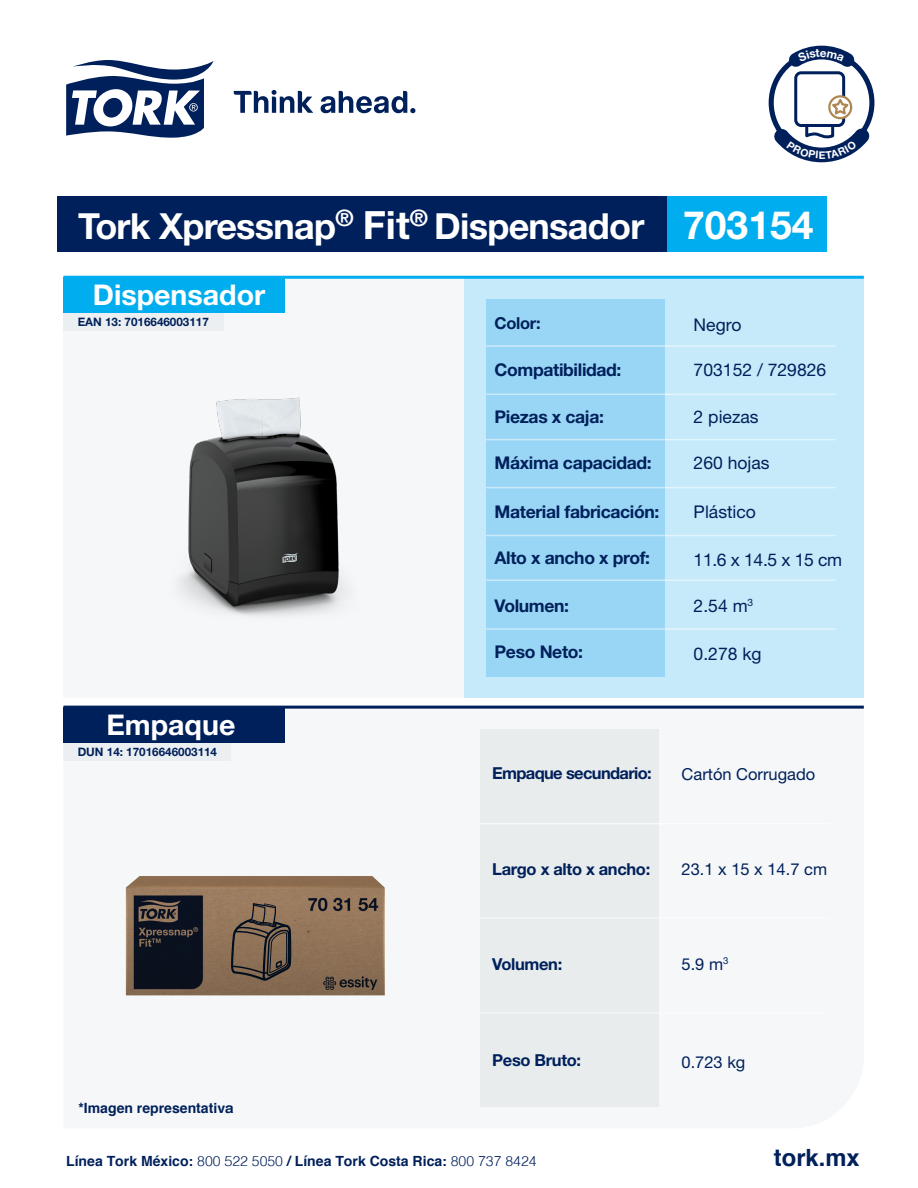
<style>
.page{position:relative;width:918px;height:1188px;background:#fff}
.page>*{position:absolute;margin:0;border:0;box-sizing:border-box;transform-origin:0 0}
.t1{font:700 36px "Helvetica Neue LT Std";letter-spacing:-.02em;color:#fff}
.t2{font:700 28.5px "Helvetica Neue LT Std";color:#fff}
.t3{font:700 23.7px "Helvetica";color:#00205b}
.t4{font:700 17.55px "Helvetica Neue LT Std";letter-spacing:-.02em;color:#00205b}
.t5{font:17.55px "Helvetica Neue LT Std";color:#00205b}
.t6{font:700 16.5px "Helvetica Neue LT Std";letter-spacing:-.02em;color:#00205b}
.t7{font:16.5px "Helvetica Neue LT Std";color:#00205b}
.t8{font:700 16.5px "Helvetica Neue LT Std";letter-spacing:-.04em;color:#00205b}
.t9{font:700 14.1px "Helvetica";color:#00205b}
.t10{font:700 11.7px "Helvetica Neue LT Std";color:#00205b}
.s1{font-size:39px}
.s2{font-weight:300}
</style>
<div class="page">
<svg style="left:234px;top:90px;width:79px;height:23px"></svg>
<svg style="left:321px;top:91px;width:94px;height:22px"></svg>
<svg style="left:66px;top:60px;width:148px;height:78px"></svg>
<div style="left:63px;top:277px;width:402px;height:421px;background:#f5f7f8"></div>
<img style="left:125px;top:875px;width:260px;height:121px">
<div style="left:480px;top:729px;width:178px;height:378px;background:#e9eced"></div>
<hr style="left:480px;top:823px;width:350px;height:1px;background:#fff">
<hr style="left:480px;top:917px;width:350px;height:2px;background:#fff">
<hr style="left:480px;top:1012px;width:350px;height:2px;background:#fff">
<img style="left:180px;top:397px;width:165px;height:219px">
<div style="left:465px;top:277px;width:399px;height:421px;background:#c6eafa"></div>
<div style="left:486px;top:299px;width:178px;height:377px;background:#99d6f5"></div>
<hr style="left:486px;top:345px;width:350px;height:2px;background:#fff">
<hr style="left:486px;top:394px;width:350px;height:1px;background:#fff">
<hr style="left:486px;top:439px;width:350px;height:1px;background:#fff">
<hr style="left:486px;top:487px;width:350px;height:1px;background:#fff">
<hr style="left:486px;top:535px;width:350px;height:1px;background:#fff">
<hr style="left:486px;top:580px;width:350px;height:1px;background:#fff">
<hr style="left:486px;top:628px;width:350px;height:2px;background:#fff">
<div style="left:63px;top:277px;width:222px;height:36px;background:#00aeef"></div>
<div style="left:63px;top:707px;width:222px;height:36px;background:#00205b"></div>
<hr style="left:63px;top:276px;width:801px;height:3px;background:#00aeef">
<hr style="left:63px;top:706px;width:801px;height:3px;background:#00205b">
<div style="left:63px;top:313px;width:161px;height:18px;background:#ebeff1"></div>
<div style="left:63px;top:743px;width:168px;height:18px;background:#ebeff1"></div>
<div style="left:769px;top:50px;width:105px;height:106px;background:#00205b;border-radius:50%"></div>
<div style="left:774px;top:55px;width:95px;height:96px;background:#fff;border-radius:50%"></div>
<div style="left:794px;top:71px;width:51px;height:56px;border:3px solid #00205b;border-radius:5px"></div>
<div style="left:57px;top:197px;width:611px;height:55px;background:#00205b"></div>
<div style="left:668px;top:197px;width:159px;height:55px;background:#00aeef"></div>
<svg style="left:231px;top:903px;width:60px;height:78px;background:#6e5b4a"></svg>
<svg style="left:773px;top:95px;width:97px;height:67px"></svg>
<svg style="left:788px;top:46px;width:67px;height:22px"></svg>
<h1 class="t1" style="left:78px;top:204px;width:737px">Tork Xpressnap<sup>®</sup> <span class="s1">Fit</span><sup>®</sup> Dispensador <span class="s1">703154</span></h1>
<h2 class="t2" style="left:93px;top:278px;width:174px">Dispensador</h2>
<p class="t10" style="left:78px;top:315px;width:133px">EAN 13: 7016646003117</p>
<h2 class="t2" style="left:106px;top:707px;width:131px">Empaque</h2>
<p class="t10" style="left:78px;top:745px;width:141px">DUN 14: 17016646003114</p>
<p class="t6" style="left:495px;top:313px;width:48px">Color:</p>
<p class="t4" style="left:495px;top:359px;width:128px">Compatibilidad:</p>
<p class="t4" style="left:495px;top:406px;width:111px">Piezas x caja:</p>
<p class="t4" style="left:495px;top:452px;width:159px">Máxima capacidad:</p>
<p class="t4" style="left:495px;top:501px;width:166px">Material fabricación:</p>
<p class="t4" style="left:495px;top:547px;width:157px">Alto x ancho x prof:</p>
<p class="t4" style="left:495px;top:595px;width:76px">Volumen:</p>
<p class="t4" style="left:495px;top:641px;width:90px">Peso Neto:</p>
<p class="t5" style="left:694px;top:314px;width:49px">Negro</p>
<p class="t5" style="left:694px;top:359px;width:134px">703152 / 729826</p>
<p class="t5" style="left:694px;top:406px;width:66px">2 piezas</p>
<p class="t5" style="left:694px;top:452px;width:78px">260 hojas</p>
<p class="t5" style="left:694px;top:502px;width:64px">Plástico</p>
<p class="t5" style="left:694px;top:549px;width:150px">11.6 x 14.5 x 15 cm</p>
<p class="t5" style="left:694px;top:595px;width:61px">2.54 m<sup>3</sup></p>
<p class="t5" style="left:694px;top:643px;width:69px">0.278 kg</p>
<p class="t8" style="left:492px;top:763px;width:161px">Empaque secundario:</p>
<p class="t7" style="left:682px;top:765px;width:135px">Cartón Corrugado</p>
<p class="t6" style="left:492px;top:859px;width:160px">Largo x alto x ancho:</p>
<p class="t6" style="left:492px;top:954px;width:72px">Volumen:</p>
<p class="t7" style="left:682px;top:860px;width:147px">23.1 x 15 x 14.7 cm</p>
<p class="t7" style="left:682px;top:954px;width:48px">5.9 m<sup>3</sup></p>
<p class="t9" style="left:78px;top:1096px;width:156px">*Imagen representativa</p>
<p class="t6" style="left:492px;top:1050px;width:91px">Peso Bruto:</p>
<p class="t9" style="left:66px;top:1150px;width:472px">Línea Tork México: <span class="s2">800 522 5050</span> / Línea Tork Costa Rica: <span class="s2">800 737 8424</span></p>
<p class="t7" style="left:682px;top:1052px;width:65px">0.723 kg</p>
<h3 class="t3" style="left:774px;top:1139px;width:87px">tork.mx</h3>
</div>
